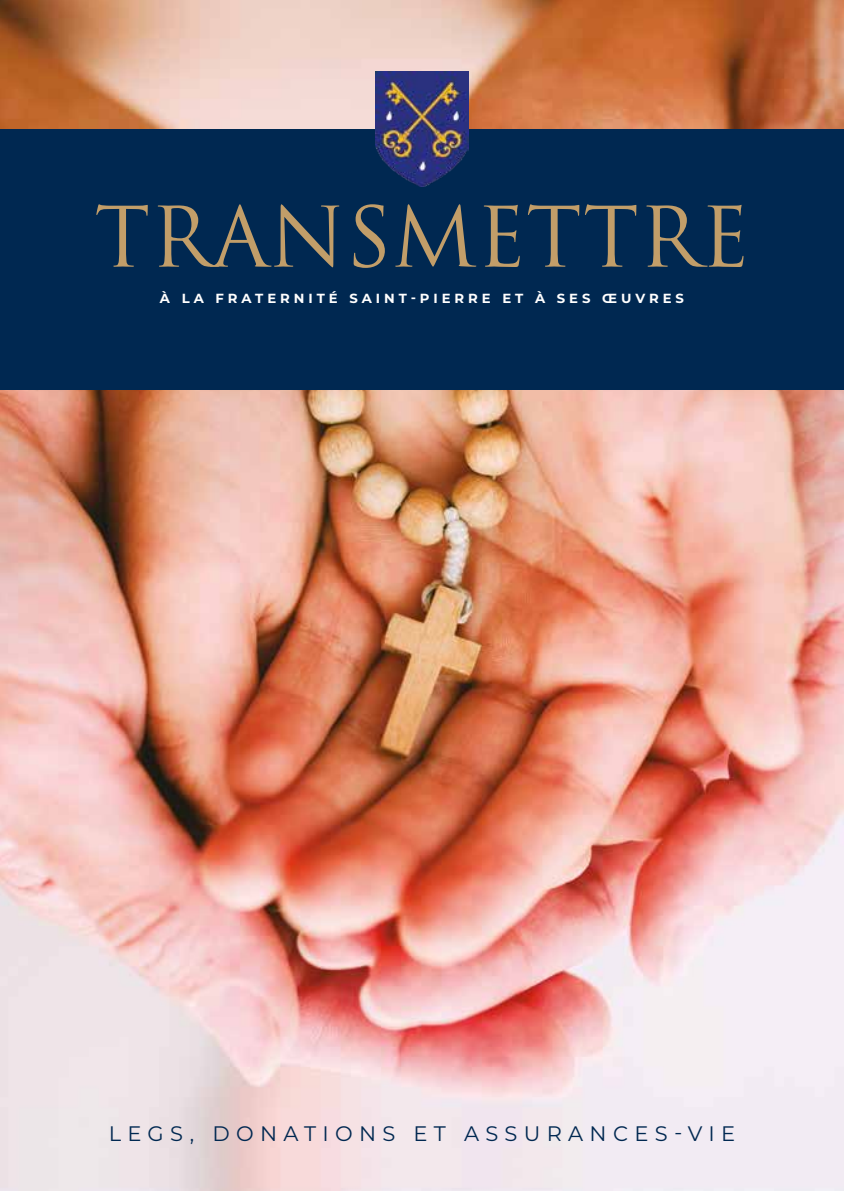
<style>
.page{position:relative;width:844px;height:1191px;background:#fff}
.page>*{position:absolute;margin:0;border:0;box-sizing:border-box;transform-origin:0 0}
.t1{font:81.02px "Trajan";color:#c29e69}
.t2{font:21px "Montserrat";letter-spacing:.3em;color:#002851}
.t3{font:700 13.12px "Montserrat";letter-spacing:.3em;color:#fff}
</style>
<div class="page">
<img style="left:0;top:0;width:843px;height:1191px">
<div style="left:0;top:129px;width:843px;height:260px;background:#002851"></div>
<img style="left:376px;top:71px;width:92px;height:116px">
<h1 class="t1" style="left:94px;top:188px;width:656px">TRANSMETTRE</h1>
<p class="t3" style="left:160px;top:289px;width:525px">À LA FRATERNITÉ SAINT-PIERRE ET À SES ŒUVRES</p>
<h2 class="t2" style="left:109px;top:1118px;width:628px">LEGS, DONATIONS ET ASSURANCES-VIE</h2>
</div>
